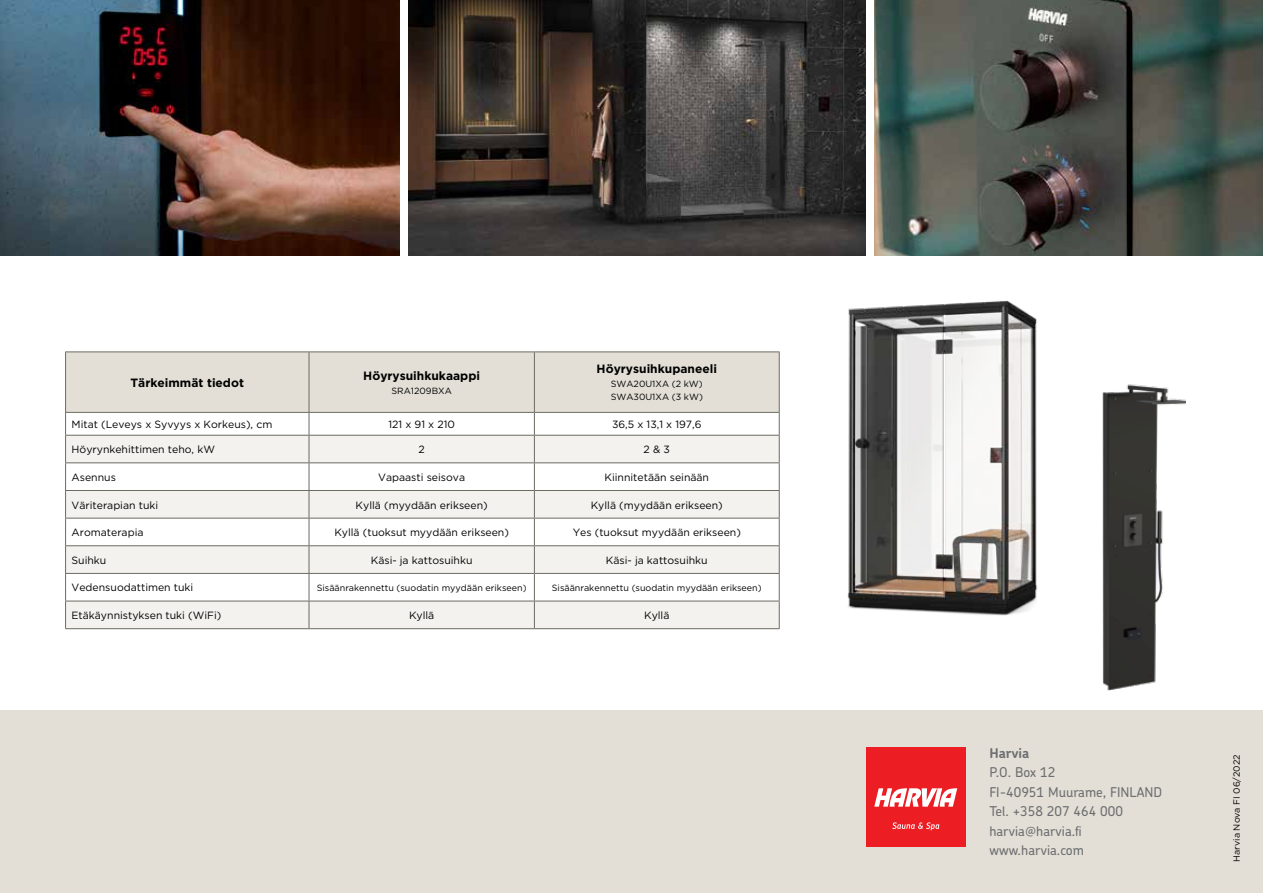
<style>
.page{position:relative;width:1263px;height:893px;background:#fff}
.page>*{position:absolute;margin:0;border:0;box-sizing:border-box;transform-origin:0 0}
.t1{font:500 13.5px/19.5px "Chevin Pro";color:#6d6e71}
.t2{font:700 13.5px "Chevin Pro";color:#6d6e71}
.t3{font:700 12px "Gotham";color:#000}
.t4{font:10.5px "Gotham";color:#000}
.t5{font:9px/13.5px "Gotham";color:#000}
</style>
<div class="page">
<img style="left:0;top:0;width:399px;height:256px">
<img style="left:875px;top:0;width:388px;height:256px">
<img style="left:408px;top:0;width:458px;height:256px">
<div style="left:0;top:710px;width:1263px;height:183px;background:#e3dfd6"></div>
<img style="left:1102px;top:384px;width:84px;height:306px">
<div style="left:866px;top:747px;width:100px;height:100px;background:#ed1d24"></div>
<svg style="left:874px;top:788px;width:83px;height:19px"></svg>
<svg style="left:892px;top:822px;width:47px;height:8px"></svg>
<img style="left:847px;top:300px;width:191px;height:316px">
<hr style="left:65px;top:351px;width:244px;height:1px;background:#6a6c62">
<hr style="left:309px;top:351px;width:225px;height:1px;background:#6a6c62">
<hr style="left:534px;top:351px;width:246px;height:1px;background:#6a6c62">
<hr style="left:65px;top:628px;width:244px;height:1px;background:#6a6c62">
<hr style="left:309px;top:628px;width:225px;height:1px;background:#6a6c62">
<hr style="left:534px;top:628px;width:246px;height:1px;background:#6a6c62">
<svg style="left:65px;top:352px;width:715px;height:276px"></svg>
<p class="t3" style="left:131px;top:375px;width:115px">Tärkeimmät tiedot</p>
<p class="t3" style="left:363px;top:368px;width:118px">Höyrysuihkukaappi</p>
<p class="t5" style="left:391px;top:384px;width:62px">SRA1209BXA</p>
<p class="t3" style="left:597px;top:361px;width:122px">Höyrysuihkupaneeli</p>
<p class="t5" style="left:611px;top:377px;width:94px">SWA20U1XA (2 kW)<br>SWA30U1XA (3 kW)</p>
<p class="t4" style="left:72px;top:418px;width:202px">Mitat (Leveys x Syvyys x Korkeus), cm</p>
<p class="t4" style="left:388px;top:418px;width:68px">121 x 91 x 210</p>
<p class="t4" style="left:612px;top:418px;width:91px">36,5 x 13,1 x 197,6</p>
<p class="t4" style="left:72px;top:443px;width:145px">Höyrynkehittimen teho, kW</p>
<p class="t4" style="left:419px;top:443px;width:8px">2</p>
<p class="t4" style="left:644px;top:443px;width:28px">2 &amp; 3</p>
<p class="t4" style="left:72px;top:470px;width:46px">Asennus</p>
<p class="t4" style="left:378px;top:470px;width:88px">Vapaasti seisova</p>
<p class="t4" style="left:604px;top:470px;width:106px">Kiinnitetään seinään</p>
<p class="t4" style="left:72px;top:498px;width:88px">Väriterapian tuki</p>
<p class="t4" style="left:356px;top:498px;width:134px">Kyllä (myydään erikseen)</p>
<p class="t4" style="left:591px;top:498px;width:134px">Kyllä (myydään erikseen)</p>
<p class="t4" style="left:72px;top:526px;width:73px">Aromaterapia</p>
<p class="t4" style="left:334px;top:526px;width:176px">Kyllä (tuoksut myydään erikseen)</p>
<p class="t4" style="left:573px;top:526px;width:170px">Yes (tuoksut myydään erikseen)</p>
<p class="t4" style="left:72px;top:553px;width:36px">Suihku</p>
<p class="t4" style="left:371px;top:553px;width:103px">Käsi- ja kattosuihku</p>
<p class="t4" style="left:606px;top:553px;width:103px">Käsi- ja kattosuihku</p>
<p class="t4" style="left:72px;top:581px;width:123px">Vedensuodattimen tuki</p>
<p class="t5" style="left:317px;top:581px;width:211px">Sisäänrakennettu (suodatin myydään erikseen)</p>
<p class="t5" style="left:552px;top:581px;width:211px">Sisäänrakennettu (suodatin myydään erikseen)</p>
<p class="t4" style="left:72px;top:609px;width:151px">Etäkäynnistyksen tuki (WiFi)</p>
<p class="t4" style="left:409px;top:609px;width:27px">Kyllä</p>
<p class="t4" style="left:644px;top:609px;width:27px">Kyllä</p>
<p class="t2" style="left:989px;top:744px;width:41px">Harvia</p>
<p class="t1" style="left:989px;top:762px;width:174px">P.O. Box 12<br>FI-40951 Muurame, FINLAND<br>Tel. +358 207 464 000 harvia@harvia.fi www.harvia.com</p>
<p class="t5" style="left:1230px;top:862px;width:109px;rotate:-90deg">Harvia Nova FI 06/2022</p>
</div>
